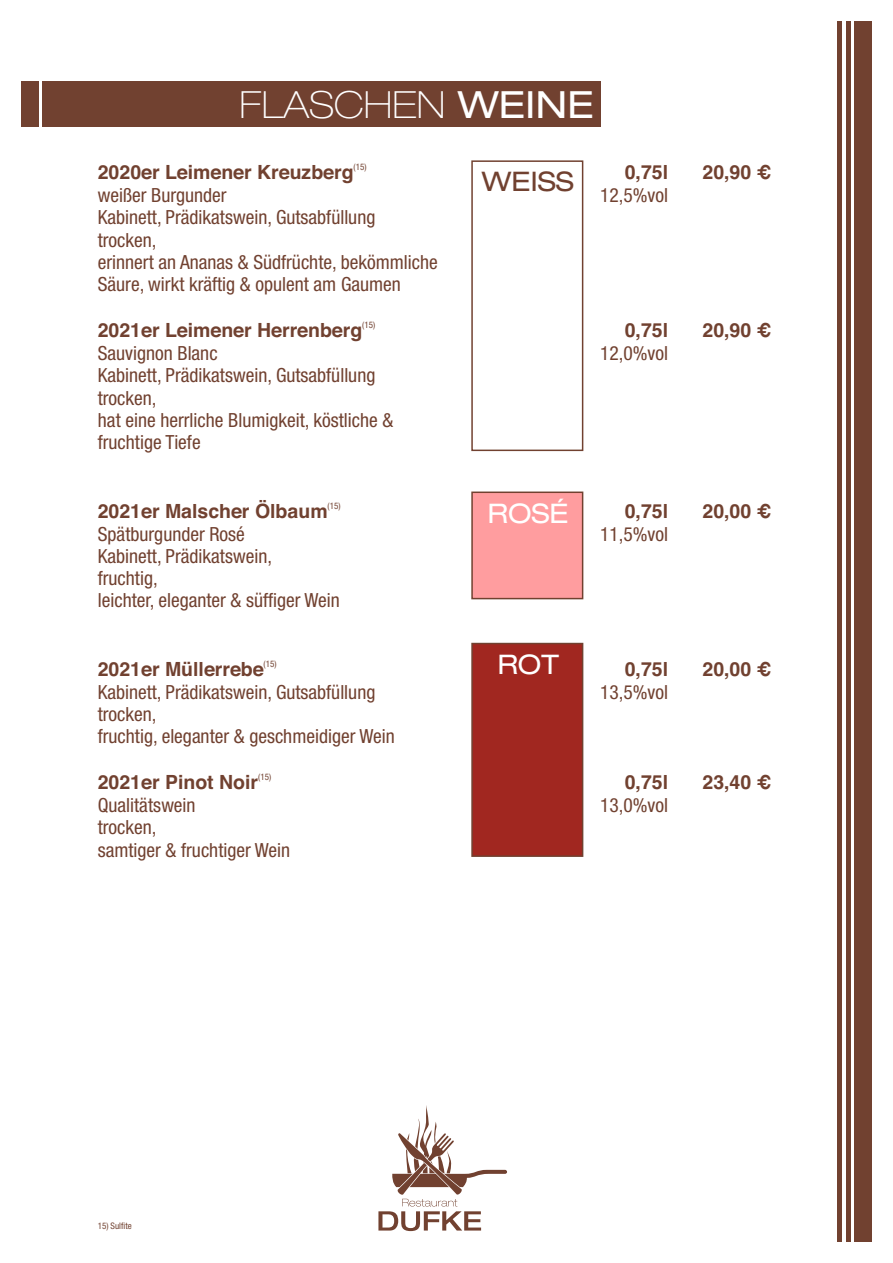
<style>
.page{position:relative;width:893px;height:1263px;background:#fff}
.page>*{position:absolute;margin:0;border:0;box-sizing:border-box;transform-origin:0 0}
.t1{font:100 expanded 37.5px "Helvetica Neue";color:#fff}
.t2{font:expanded 27px "Helvetica Neue";color:#fff}
.t3{font:expanded 27px "Helvetica Neue";color:#714130}
.t4{font:condensed 19.5px/22.4px "Helvetica Neue LT Std";color:#714130}
.t5{font:700 19.5px "Helvetica";color:#714130}
.t6{font:condensed 9px "Helvetica Neue LT Std";color:#714130}
.s1{font-weight:400}
</style>
<div class="page">
<svg style="left:378px;top:1105px;width:129px;height:126px"></svg>
<div style="left:855px;top:21px;width:17px;height:1221px;background:#714130"></div>
<hr style="left:846px;top:21px;width:4px;height:1221px;background:#714130">
<hr style="left:838px;top:21px;width:4px;height:1221px;background:#714130">
<div style="left:471px;top:642px;width:113px;height:215px;background:#a12720"></div>
<svg style="left:471px;top:491px;width:113px;height:109px;background:#f7999a"></svg>
<svg style="left:471px;top:160px;width:113px;height:292px"></svg>
<div style="left:43px;top:82px;width:558px;height:45px;background:#714130"></div>
<div style="left:21px;top:82px;width:17px;height:45px;background:#714130"></div>
<h1 class="t1" style="left:240px;top:89px;width:356px">FLASCHEN <span class="s1">WEINE</span></h1>
<p class="t6" style="left:354px;top:164px;width:14px">(15)</p>
<p class="t5" style="left:98px;top:165px;width:257px">2020er Leimener Kreuzberg</p>
<p class="t5" style="left:625px;top:165px;width:45px">0,75l</p>
<p class="t5" style="left:702px;top:165px;width:70px">20,90 €</p>
<p class="t4" style="left:98px;top:187px;width:130px">weißer Burgunder</p>
<p class="t4" style="left:600px;top:187px;width:70px">12,5%vol</p>
<p class="t4" style="left:98px;top:209px;width:341px">Kabinett, Prädikatswein, Gutsabfüllung trocken,<br>erinnert an Ananas &amp; Südfrüchte, bekömmliche Säure, wirkt kräftig &amp; opulent am Gaumen</p>
<p class="t6" style="left:362px;top:322px;width:14px">(15)</p>
<h2 class="t3" style="left:482px;top:170px;width:94px">WEISS</h2>
<p class="t5" style="left:98px;top:323px;width:266px">2021er Leimener Herrenberg</p>
<p class="t5" style="left:625px;top:323px;width:45px">0,75l</p>
<p class="t5" style="left:702px;top:323px;width:70px">20,90 €</p>
<p class="t4" style="left:98px;top:344px;width:121px">Sauvignon Blanc</p>
<p class="t4" style="left:600px;top:344px;width:70px">12,0%vol</p>
<p class="t4" style="left:98px;top:367px;width:297px">Kabinett, Prädikatswein, Gutsabfüllung trocken,<br>hat eine herrliche Blumigkeit, köstliche &amp; fruchtige Tiefe</p>
<h2 class="t2" style="left:488px;top:502px;width:82px">ROSÉ</h2>
<p class="t5" style="left:98px;top:503px;width:231px">2021er Malscher Ölbaum</p>
<p class="t5" style="left:625px;top:503px;width:45px">0,75l</p>
<p class="t5" style="left:702px;top:503px;width:70px">20,00 €</p>
<p class="t4" style="left:98px;top:525px;width:149px">Spätburgunder Rosé</p>
<p class="t4" style="left:600px;top:525px;width:70px">11,5%vol</p>
<p class="t4" style="left:98px;top:547px;width:244px">Kabinett, Prädikatswein,<br>fruchtig,<br>leichter, eleganter &amp; süffiger Wein</p>
<p class="t6" style="left:328px;top:502px;width:14px">(15)</p>
<h2 class="t2" style="left:497px;top:653px;width:63px">ROT</h2>
<p class="t6" style="left:264px;top:661px;width:14px">(15)</p>
<p class="t5" style="left:98px;top:661px;width:168px">2021er Müllerrebe</p>
<p class="t5" style="left:625px;top:661px;width:45px">0,75l</p>
<p class="t5" style="left:702px;top:661px;width:70px">20,00 €</p>
<p class="t4" style="left:98px;top:683px;width:279px">Kabinett, Prädikatswein, Gutsabfüllung</p>
<p class="t4" style="left:600px;top:683px;width:70px">13,5%vol</p>
<p class="t4" style="left:98px;top:706px;width:299px">trocken,<br>fruchtig, eleganter &amp; geschmeidiger Wein</p>
<p class="t6" style="left:258px;top:774px;width:14px">(15)</p>
<p class="t5" style="left:98px;top:775px;width:162px">2021er Pinot Noir</p>
<p class="t5" style="left:625px;top:775px;width:45px">0,75l</p>
<p class="t5" style="left:702px;top:775px;width:70px">23,40 €</p>
<p class="t4" style="left:98px;top:797px;width:99px">Qualitätswein</p>
<p class="t4" style="left:600px;top:797px;width:70px">13,0%vol</p>
<p class="t4" style="left:98px;top:819px;width:194px">trocken,<br>samtiger &amp; fruchtiger Wein</p>
<p class="t6" style="left:98px;top:1223px;width:35px">15) Sulfite</p>
</div>
